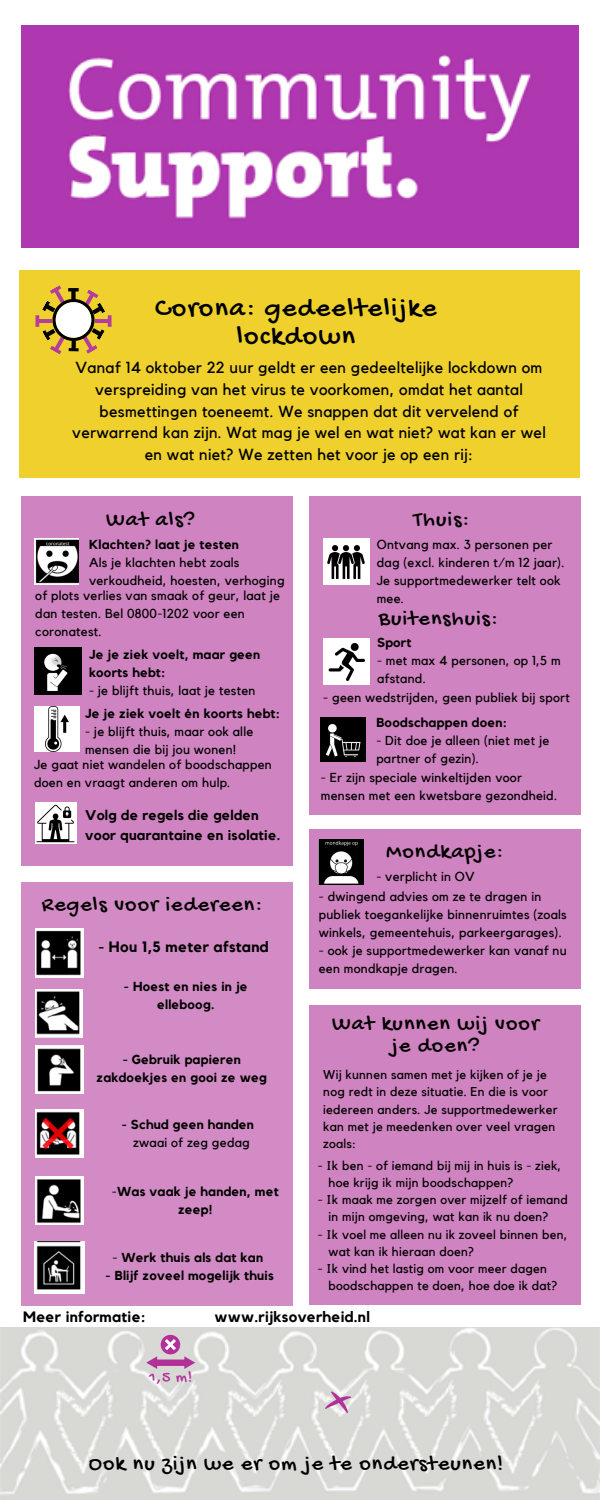
<style>
.page{position:relative;width:600px;height:1500px;background:#fff}
.page>*{position:absolute;margin:0;border:0;box-sizing:border-box;transform-origin:0 0}
.t1{font:28px/27.8px "Gochi Hand";letter-spacing:.05em;color:#000;text-align:center}
.t2{font:22px/21.8px "Gochi Hand";letter-spacing:.05em;color:#000;text-align:center}
.t3{font:16px/21.8px "Kollektif";letter-spacing:.02em;color:#000;text-align:center}
.t4{font:16px "Gochi Hand";color:#b23199}
.t5{font:700 15px "Kollektif";letter-spacing:.02em;color:#000}
.t6{font:700 14px/19.5px "Kollektif";letter-spacing:.02em;color:#000}
.t7{font:13px/18px "Kollektif";letter-spacing:.02em;color:#000}
.t8{font:700 13px/18px "Kollektif";letter-spacing:.02em;color:#000;text-align:center}
.t9{font:12.8px/17.2px "Kollektif";letter-spacing:.02em;color:#000}
.s1{font-weight:400}
</style>
<div class="page">
<div style="left:309px;top:497px;width:271px;height:318px;background:#d083c1"></div>
<div style="left:309px;top:1006px;width:271px;height:299px;background:#d083c1"></div>
<div style="left:20px;top:270px;width:560px;height:208px;background:#efd02c"></div>
<img style="left:22px;top:25px;width:556px;height:223px">
<img style="left:0;top:1327px;width:600px;height:173px">
<svg style="left:35px;top:285px;width:77px;height:70px"></svg>
<div style="left:56px;top:302px;width:35px;height:36px;background:#fff;border-radius:50%"></div>
<img style="left:321px;top:717px;width:44px;height:44px">
<svg style="left:146px;top:1335px;width:49px;height:34px;background:#cda3c3"></svg>
<svg style="left:325px;top:1391px;width:26px;height:22px"></svg>
<div style="left:22px;top:882px;width:271px;height:423px;background:#d28bc4"></div>
<img style="left:35px;top:989px;width:48px;height:48px">
<img style="left:34px;top:1242px;width:50px;height:51px">
<img style="left:35px;top:1176px;width:49px;height:49px">
<img style="left:36px;top:1045px;width:48px;height:48px">
<img style="left:35px;top:1109px;width:48px;height:48px">
<img style="left:35px;top:929px;width:49px;height:49px">
<div style="left:22px;top:497px;width:271px;height:369px;background:#d083c1"></div>
<img style="left:34px;top:647px;width:47px;height:48px">
<img style="left:34px;top:706px;width:45px;height:45px">
<img style="left:34px;top:538px;width:45px;height:47px">
<div style="left:323px;top:538px;width:46px;height:47px;background:#fff"></div>
<img style="left:327px;top:545px;width:38px;height:34px">
<div style="left:35px;top:802px;width:42px;height:42px;background:#fff"></div>
<div style="left:323px;top:638px;width:46px;height:47px;background:#fff"></div>
<img style="left:36px;top:804px;width:39px;height:39px">
<img style="left:328px;top:643px;width:37px;height:38px">
<div style="left:309px;top:830px;width:271px;height:159px;background:#d083c1"></div>
<img style="left:319px;top:840px;width:44px;height:44px">
<h1 class="t1" style="left:155px;top:296px;width:283px">Corona: gedeeltelijke lockdown</h1>
<p class="t3" style="left:72px;top:357px;width:475px">Vanaf 14 oktober 22 uur geldt er een gedeeltelijke lockdown om verspreiding van het virus te voorkomen, omdat het aantal besmettingen toeneemt. We snappen dat dit vervelend of verwarrend kan zijn. Wat mag je wel en wat niet? wat kan er wel en wat niet? We zetten het voor je op een rij:</p>
<h2 class="t2" style="left:106px;top:510px;width:90px">Wat als?</h2>
<p class="t8" style="left:89px;top:536px;width:152px">Klachten? laat je testen</p>
<p class="t7" style="left:89px;top:554px;width:197px">Als je klachten hebt zoals verkoudheid, hoesten, verhoging</p>
<p class="t7" style="left:35px;top:587px;width:246px">of plots verlies van smaak of geur, laat je dan testen. Bel 0800-1202 voor een coronatest.</p>
<p class="t8" style="left:89px;top:646px;width:173px;text-align:left">Je je ziek voelt, maar geen koorts hebt:</p>
<p class="t7" style="left:89px;top:682px;width:168px">- je blijft thuis, laat je testen</p>
<p class="t8" style="left:85px;top:705px;width:196px">Je je ziek voelt én koorts hebt:</p>
<p class="t7" style="left:85px;top:723px;width:170px">- je blijft thuis, maar ook alle mensen die bij jou wonen!</p>
<p class="t7" style="left:34px;top:756px;width:239px">Je gaat niet wandelen of boodschappen doen en vraagt anderen om hulp.</p>
<p class="t6" style="left:85px;top:806px;width:197px">Volg de regels die gelden voor quarantaine en isolatie.</p>
<h2 class="t2" style="left:42px;top:895px;width:222px">Regels voor iedereen:</h2>
<p class="t5" style="left:98px;top:940px;width:172px">- Hou 1,5 meter afstand</p>
<p class="t8" style="left:124px;top:978px;width:125px">- Hoest en nies in je elleboog.</p>
<p class="t8" style="left:97px;top:1051px;width:172px">- Gebruik papieren zakdoekjes en gooi ze weg</p>
<p class="t8" style="left:122px;top:1116px;width:134px">- Schud geen handen</p>
<p class="t7" style="left:133px;top:1134px;width:118px">zwaai of zeg gedag</p>
<p class="t8" style="left:112px;top:1183px;width:168px"><span class="s1">-</span>Was vaak je handen, met zeep!</p>
<p class="t8" style="left:113px;top:1249px;width:152px"><span class="s1">-</span> Werk thuis als dat kan</p>
<p class="t8" style="left:106px;top:1267px;width:170px">- Blijf zoveel mogelijk thuis</p>
<h2 class="t2" style="left:414px;top:510px;width:57px">Thuis:</h2>
<p class="t7" style="left:377px;top:536px;width:189px">Ontvang max. 3 personen per dag (excl. kinderen t/m 12 jaar).<br>Je supportmedewerker telt ook mee.</p>
<h2 class="t2" style="left:379px;top:609px;width:121px">Buitenshuis:</h2>
<p class="t8" style="left:377px;top:634px;width:36px">Sport</p>
<p class="t7" style="left:377px;top:652px;width:185px">- met max 4 personen, op 1,5 m afstand.</p>
<p class="t7" style="left:323px;top:689px;width:248px">- geen wedstrijden, geen publiek bij sport</p>
<p class="t8" style="left:376px;top:714px;width:132px">Boodschappen doen:</p>
<p class="t7" style="left:376px;top:732px;width:175px">- Dit doe je alleen (niet met je partner of gezin).</p>
<p class="t7" style="left:321px;top:769px;width:238px">- Er zijn speciale winkeltijden voor mensen met een kwetsbare gezondheid.</p>
<h2 class="t2" style="left:386px;top:842px;width:119px">Mondkapje:</h2>
<p class="t7" style="left:376px;top:868px;width:100px">- verplicht in OV</p>
<p class="t7" style="left:319px;top:888px;width:249px">- dwingend advies om ze te dragen in publiek toegankelijke binnenruimtes (zoals winkels, gemeentehuis, parkeergarages).</p>
<p class="t7" style="left:319px;top:942px;width:249px">- ook je supportmedewerker kan vanaf nu een mondkapje dragen.</p>
<h2 class="t2" style="left:332px;top:1014px;width:208px">Wat kunnen wij voor je doen?</h2>
<p class="t9" style="left:323px;top:1067px;width:236px">Wij kunnen samen met je kijken of je je nog redt in deze situatie. En die is voor iedereen anders. Je supportmedewerker kan met je meedenken over veel vragen zoals:</p>
<p class="t9" style="left:329px;top:1157px;width:234px;text-indent:-11px">- Ik ben - of iemand bij mij in huis is - ziek, hoe krijg ik mijn boodschappen?</p>
<p class="t9" style="left:329px;top:1192px;width:241px;text-indent:-11px">- Ik maak me zorgen over mijzelf of iemand in mijn omgeving, wat kan ik nu doen?</p>
<p class="t9" style="left:329px;top:1226px;width:241px;text-indent:-11px">- Ik voel me alleen nu ik zoveel binnen ben, wat kan ik hieraan doen?</p>
<p class="t9" style="left:329px;top:1261px;width:230px;text-indent:-11px">- Ik vind het lastig om voor meer dagen boodschappen te doen, hoe doe ik dat?</p>
<p class="t5" style="left:23px;top:1310px;width:124px">Meer informatie:</p>
<p class="t5" style="left:214px;top:1310px;width:157px">www.rijksoverheid.nl</p>
<p class="t4" style="left:149px;top:1369px;width:45px">1,5 m!</p>
<h2 class="t2" style="left:89px;top:1454px;width:416px">Ook nu zijn we er om je te ondersteunen!</h2>
</div>
